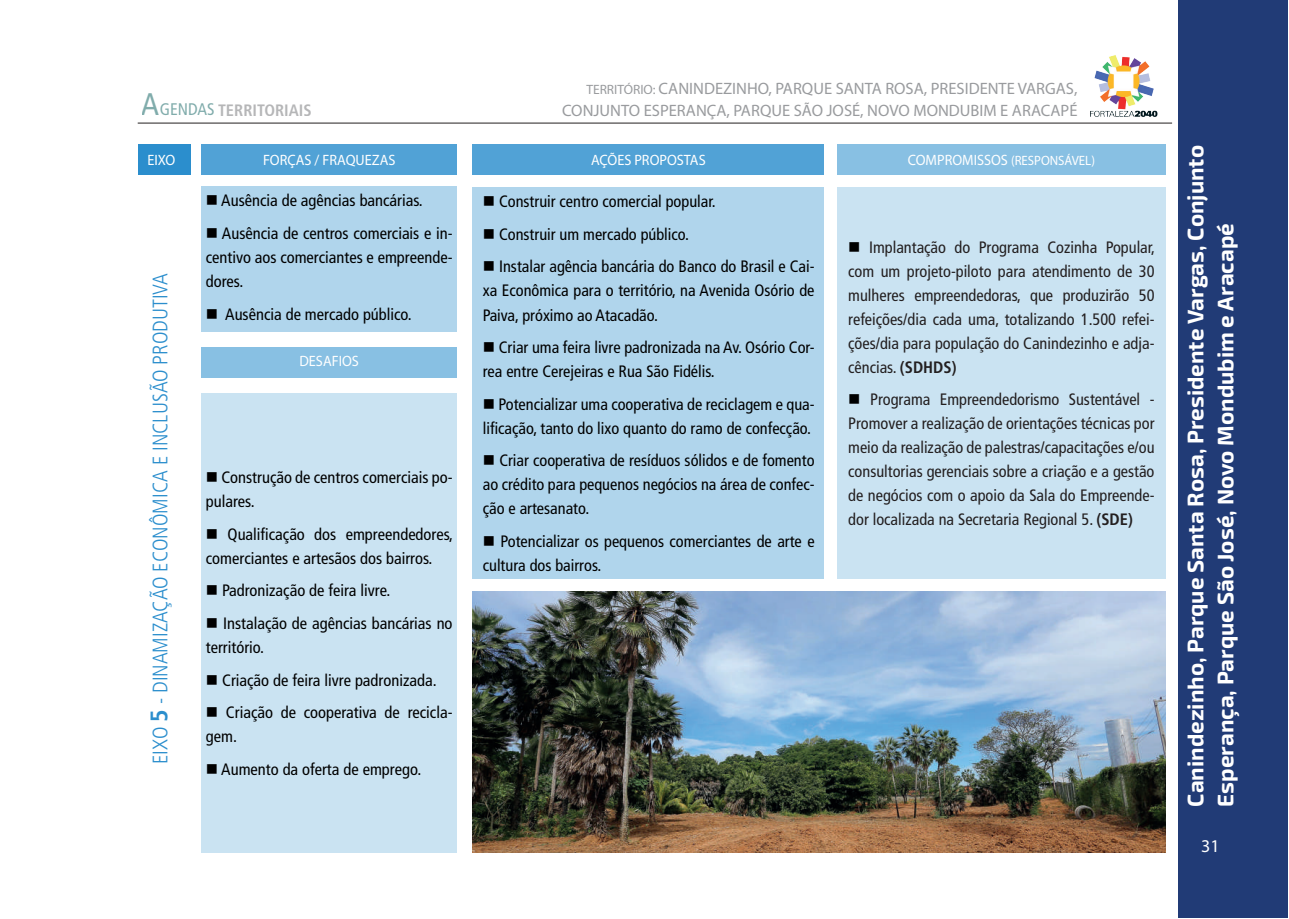
<style>
.page{position:relative;width:1289px;height:919px;background:#fff}
.page>*{position:absolute;margin:0;border:0;box-sizing:border-box;transform-origin:0 0}
.t1{font:700 22.5px/30px "Exo 2.0";color:#fff}
.t2{font:300 condensed 21px "Frutiger LT Std";color:#2b8ecd}
.t3{font:18px "Myriad Pro";color:#fff}
.t4{font:condensed 16.5px/24px "Frutiger LT Std";color:#000}
.t5{font:condensed 16.5px/24px "Frutiger LT Std";color:#231f20;text-align:justify}
.t6{font:16.5px/22px "Myriad Pro";color:#999b9e;text-align:right}
.t7{font:700 condensed 16.5px "Frutiger LT Std";color:#6c6d70}
.t8{font:15px "Myriad Pro";color:#fff;scale:.95 1}
.t9{font:13.5px "Myriad Pro";color:#fff;scale:.95 1}
.s1{font-weight:400;font-size:31.2px;color:#025958}
.s2{font-weight:400;font-size:16.8px;color:#025958}
.s3{font-size:13.5px}
.s4{font-size:15px}
.s5{font-weight:700;font-size:24px}
.s6{color:#000}
.s7{font-weight:700}
</style>
<div class="page">
<div style="left:1178px;top:1px;width:109px;height:917px;background:#213b76"></div>
<img style="left:1090px;top:55px;width:68px;height:62px">
<hr style="left:138px;top:123px;width:1034px;height:1px;background:#231f20">
<div style="left:837px;top:187px;width:328px;height:391px;background:#cae3f2"></div>
<div style="left:473px;top:187px;width:351px;height:391px;background:#b0d5ec"></div>
<div style="left:202px;top:393px;width:255px;height:459px;background:#cae3f2"></div>
<div style="left:202px;top:187px;width:255px;height:145px;background:#b0d5ec"></div>
<div style="left:202px;top:144px;width:255px;height:31px;background:#51a2d6"></div>
<div style="left:138px;top:144px;width:53px;height:31px;background:#2b8ecd"></div>
<div style="left:202px;top:347px;width:255px;height:31px;background:#88c0e3"></div>
<div style="left:473px;top:144px;width:351px;height:31px;background:#51a2d6"></div>
<div style="left:837px;top:144px;width:328px;height:31px;background:#88c0e3"></div>
<img style="left:473px;top:591px;width:692px;height:261px">
<p class="t7" style="left:142px;top:100px;width:171px"><span class="s1">A</span><span class="s2">GENDAS</span> TERRITORIAIS</p>
<p class="t6" style="left:562px;top:77px;width:517px"><span class="s3">TERRITÓRIO:</span> CANINDEZINHO, PARQUE SANTA ROSA, PRESIDENTE VARGAS,<br>CONJUNTO ESPERANÇA, PARQUE SÃO JOSÉ, NOVO MONDUBIM E ARACAPÉ</p>
<p class="t8" style="left:147px;top:151px;width:31px">EIXO</p>
<p class="t8" style="left:591px;top:151px;width:122px">AÇÕES PROPOSTAS</p>
<p class="t9" style="left:907px;top:152px;width:198px"><span class="s4">COMPROMISSOS</span> (RESPONSÁVEL)</p>
<p class="t8" style="left:263px;top:151px;width:141px">FORÇAS / FRAQUEZAS</p>
<p class="t2" style="left:148px;top:764px;width:493px;rotate:-90deg">EIXO <span class="s5">5</span> - DINAMIZAÇÃO ECONÔMICA E INCLUSÃO PRODUTIVA</p>
<p class="t4" style="left:206px;top:189px;width:218px">■ Ausência de agências bancárias.</p>
<p class="t4" style="left:206px;top:221px;width:248px;text-align:justify">■ Ausência de centros comerciais e in&shy;centivo aos comerciantes e empreende&shy;dores.</p>
<p class="t4" style="left:206px;top:302px;width:207px">■ Ausência de mercado público.</p>
<p class="t8" style="left:299px;top:352px;width:64px">DESAFIOS</p>
<p class="t4" style="left:206px;top:465px;width:248px">■ Construção de centros comerciais po&shy;pulares.</p>
<p class="t4" style="left:206px;top:522px;width:249px">■ Qualificação dos empreendedores, comerciantes e artesãos dos bairros.</p>
<p class="t4" style="left:206px;top:579px;width:186px">■ Padronização de feira livre.</p>
<p class="t4" style="left:206px;top:611px;width:248px">■ Instalação de agências bancárias no território.</p>
<p class="t4" style="left:206px;top:668px;width:232px">■ Criação de feira livre padronizada.</p>
<p class="t4" style="left:206px;top:700px;width:248px">■ Criação de cooperativa de recicla&shy;gem.</p>
<p class="t4" style="left:206px;top:757px;width:217px">■ Aumento da oferta de emprego.</p>
<p class="t4" style="left:483px;top:190px;width:234px">■ Construir centro comercial popular.</p>
<p class="t4" style="left:483px;top:222px;width:208px">■ Construir um mercado público.</p>
<p class="t4" style="left:483px;top:255px;width:333px;text-align:justify">■ Instalar agência bancária do Banco do Brasil e Cai&shy;xa Econômica para o território, na Avenida Osório de Paiva, próximo ao Atacadão.</p>
<p class="t4" style="left:483px;top:335px;width:333px">■ Criar uma feira livre padronizada na Av. Osório Cor&shy;rea entre Cerejeiras e Rua São Fidélis.</p>
<p class="t4" style="left:483px;top:392px;width:333px">■ Potencializar uma cooperativa de reciclagem e qua&shy;lificação, tanto do lixo quanto do ramo de confecção.</p>
<p class="t4" style="left:483px;top:448px;width:333px;text-align:justify">■ Criar cooperativa de resíduos sólidos e de fomento ao crédito para pequenos negócios na área de confec&shy;ção e artesanato.</p>
<p class="t4" style="left:483px;top:529px;width:333px">■ Potencializar os pequenos comerciantes de arte e cultura dos bairros.</p>
<p class="t5" style="left:848px;top:235px;width:308px"><span class="s6">■</span> Implantação do Programa Cozinha Popular, com um projeto-piloto para atendimento de 30 mulheres empreendedoras, que produzirão 50 refeições/dia cada uma, totalizando 1.500 refei&shy;ções/dia para população do Canindezinho e adja&shy;cências. <span class="s7">(SDHDS)</span></p>
<p class="t5" style="left:848px;top:388px;width:308px"><span class="s6">■</span> Programa Empreendedorismo Sustentável - Promover a realização de orientações técnicas por meio da realização de palestras/capacitações e/ou consultorias gerenciais sobre a criação e a gestão de negócios com o apoio da Sala do Empreende&shy;dor localizada na Secretaria Regional 5. <span class="s7">(SDE)</span></p>
<h1 class="t1" style="left:1180px;top:806px;width:663px;rotate:-90deg">Canindezinho, Parque Santa Rosa, Presidente Vargas, Conjunto<br>Esperança, Parque São José, Novo Mondubim e Aracapé</h1>
<p class="t3" style="left:1201px;top:834px;width:20px">31</p>
</div>
